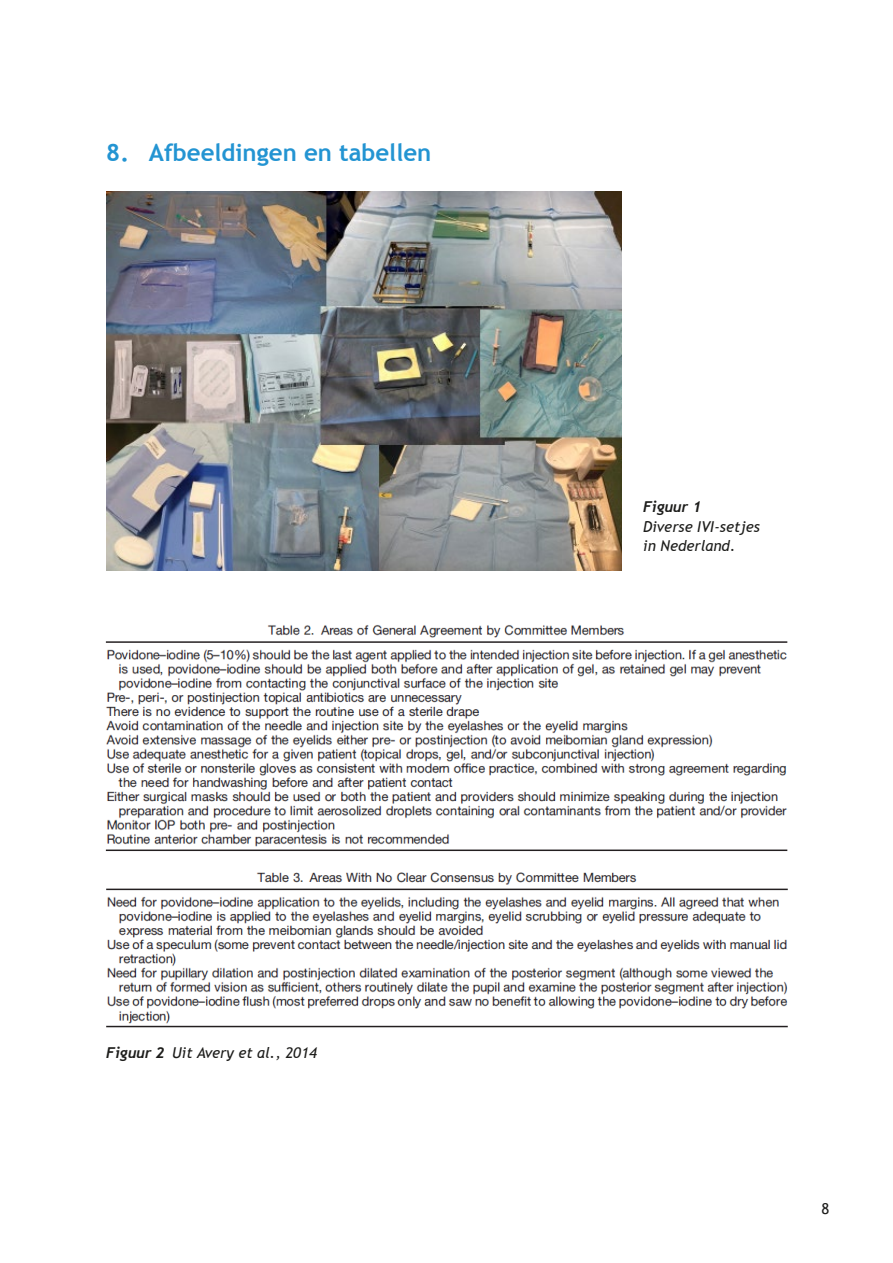
<style>
.page{position:relative;width:893px;height:1263px;background:#fff}
.page>*{position:absolute;margin:0;border:0;box-sizing:border-box;transform-origin:0 0}
.t1{font:700 24px "Trebuchet MS";color:#2394d2}
.t2{font:italic 15px/19.5px "Trebuchet MS";color:#1d1d1b}
.t3{font:italic 700 15px "Trebuchet";color:#1d1d1b}
.t4{font:15px "Trebuchet MS";color:#1d1d1b}
.s1{font-family:"Trebuchet";font-weight:700}
</style>
<div class="page">
<img style="left:106px;top:191px;width:516px;height:380px">
<img style="left:105px;top:625px;width:683px;height:227px">
<img style="left:106px;top:872px;width:682px;height:156px">
<h1 class="t1" style="left:106px;top:143px;width:327px">8. Afbeeldingen en tabellen</h1>
<p class="t2" style="left:106px;top:1045px;width:212px"><span class="s1">Figuur 2</span> Uit Avery et al., 2014</p>
<p class="t3" style="left:643px;top:501px;width:60px">Figuur 1</p>
<p class="t2" style="left:643px;top:518px;width:118px">Diverse IVI-setjes in Nederland.</p>
<p class="t4" style="left:821px;top:1202px;width:9px">8</p>
</div>
